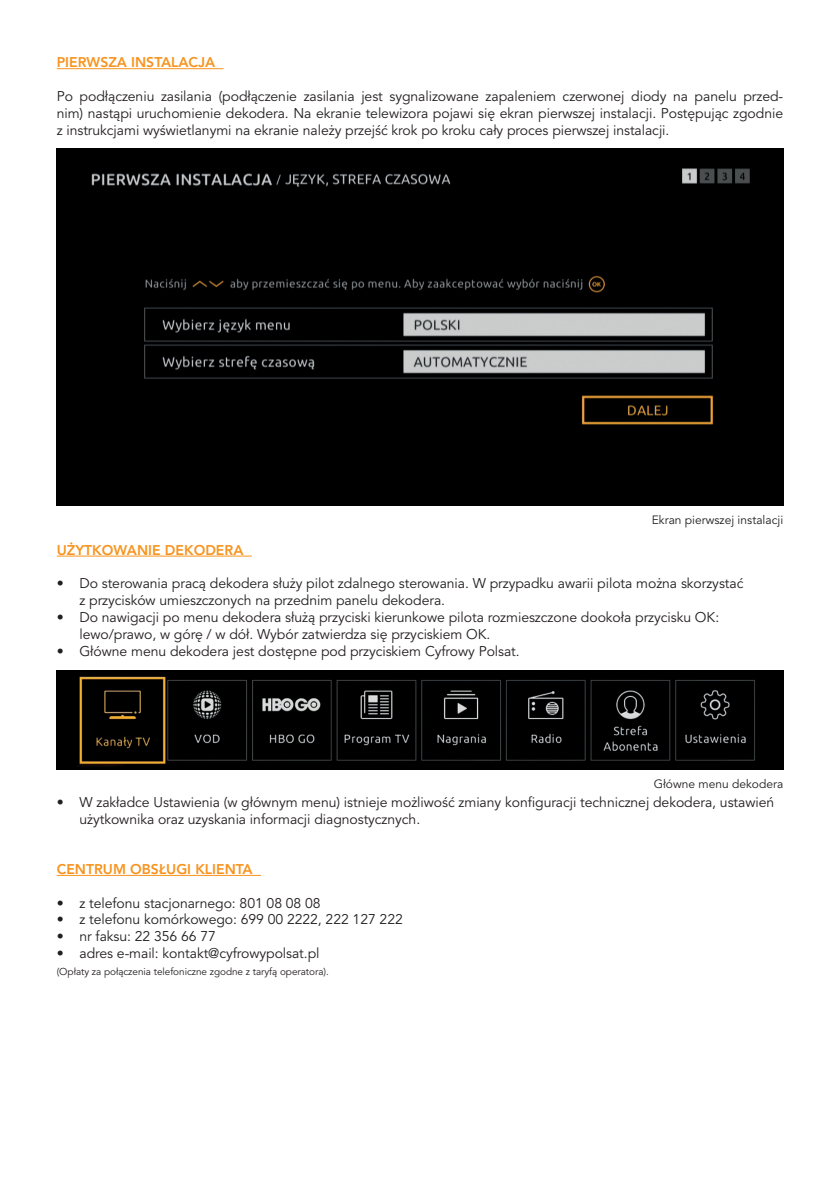
<style>
.page{position:relative;width:840px;height:1191px;background:#fff}
.page>*{position:absolute;margin:0;border:0;box-sizing:border-box;transform-origin:0 0}
.t1{font:14px/16.8px "Avenir LT Pro";letter-spacing:-.005em;color:#231f20}
.t2{font:800 14px "Avenir LT Pro";color:#f7931d}
.t3{font:12px "Avenir LT Pro";color:#231f20}
.t4{font:10px "Avenir LT Pro";letter-spacing:-.005em;color:#231f20}
</style>
<div class="page">
<hr style="left:57px;top:68px;width:166px;height:1px;background:#f7931d">
<hr style="left:57px;top:556px;width:195px;height:1px;background:#f7931d">
<hr style="left:57px;top:875px;width:204px;height:1px;background:#f7931d">
<img style="left:57px;top:149px;width:725px;height:357px">
<img style="left:57px;top:670px;width:725px;height:99px">
<p class="t2" style="left:57px;top:54px;width:160px">PIERWSZA INSTALACJA</p>
<p class="t1" style="left:57px;top:88px;width:727px;text-align:justify">Po podłączeniu zasilania (podłączenie zasilania jest sygnalizowane zapaleniem czerwonej diody na panelu przed&shy;nim) nastąpi uruchomienie dekodera. Na ekranie telewizora pojawi się ekran pierwszej instalacji. Postępując zgodnie z instrukcjami wyświetlanymi na ekranie należy przejść krok po kroku cały proces pierwszej instalacji.</p>
<p class="t3" style="left:651px;top:513px;width:133px">Ekran pierwszej instalacji</p>
<p class="t2" style="left:57px;top:541px;width:188px">UŻYTKOWANIE DEKODERA</p>
<p class="t1" style="left:79px;top:575px;width:665px;text-indent:-23px">• Do sterowania pracą dekodera służy pilot zdalnego sterowania. W przypadku awarii pilota można skorzystać z przycisków umieszczonych na przednim panelu dekodera.</p>
<p class="t1" style="left:79px;top:609px;width:641px;text-indent:-23px">• Do nawigacji po menu dekodera służą przyciski kierunkowe pilota rozmieszczone dookoła przycisku OK: lewo/prawo, w górę / w dół. Wybór zatwierdza się przyciskiem OK.</p>
<p class="t1" style="left:57px;top:642px;width:464px">• Główne menu dekodera jest dostępne pod przyciskiem Cyfrowy Polsat.</p>
<p class="t3" style="left:653px;top:777px;width:131px">Główne menu dekodera</p>
<p class="t1" style="left:79px;top:794px;width:695px;text-indent:-23px">• W zakładce Ustawienia (w głównym menu) istnieje możliwość zmiany konfiguracji technicznej dekodera, ustawień użytkownika oraz uzyskania informacji diagnostycznych.</p>
<p class="t2" style="left:57px;top:861px;width:197px">CENTRUM OBSŁUGI KLIENTA</p>
<p class="t1" style="left:57px;top:894px;width:265px">• z telefonu stacjonarnego: 801 08 08 08</p>
<p class="t1" style="left:57px;top:911px;width:347px">• z telefonu komórkowego: 699 00 2222, 222 127 222</p>
<p class="t1" style="left:57px;top:928px;width:160px">• nr faksu: 22 356 66 77</p>
<p class="t1" style="left:57px;top:945px;width:264px">• adres e-mail: kontakt@cyfrowypolsat.pl</p>
<p class="t4" style="left:57px;top:965px;width:273px">(Opłaty za połączenia telefoniczne zgodne z taryfą operatora).</p>
</div>
